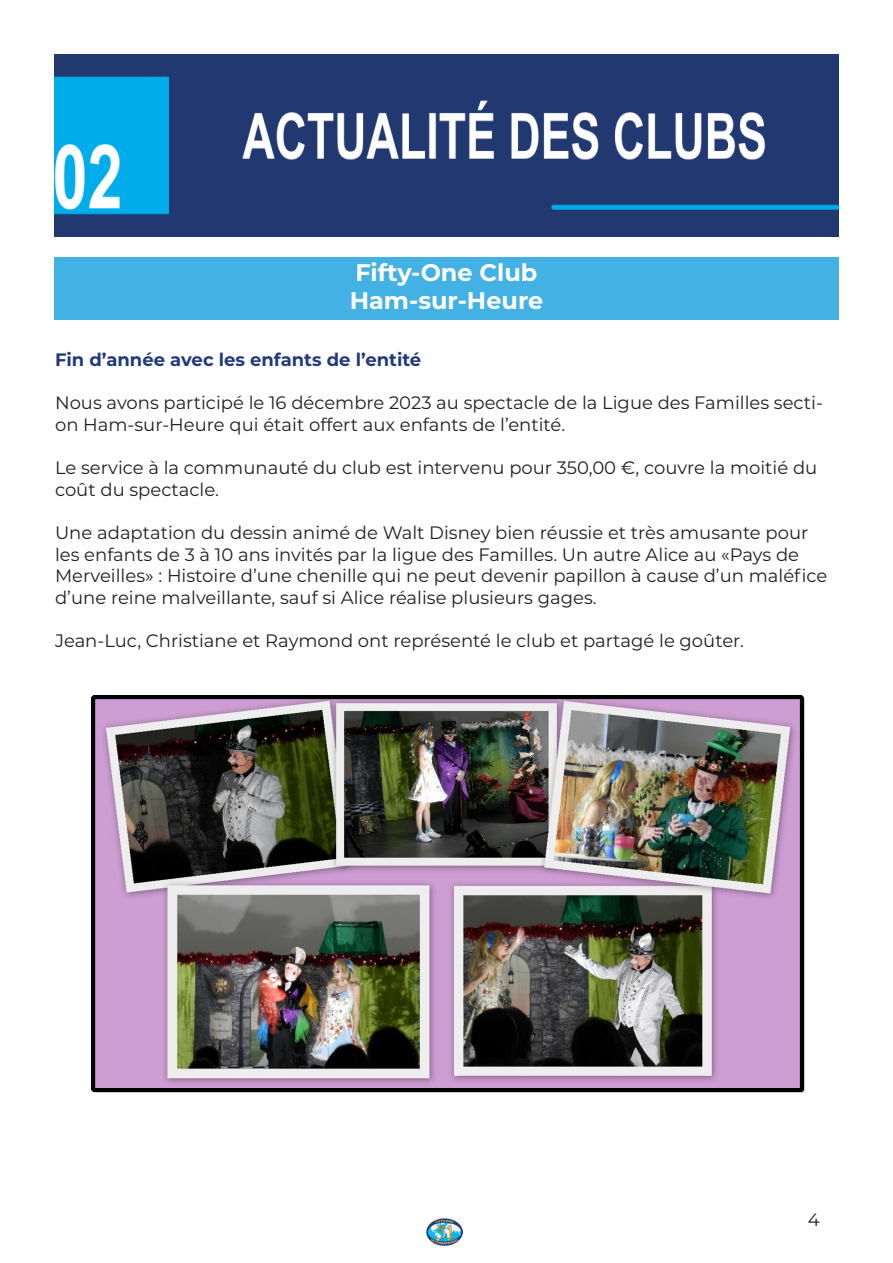
<style>
.page{position:relative;width:893px;height:1263px;background:#fff}
.page>*{position:absolute;margin:0;border:0;box-sizing:border-box;transform-origin:0 0}
.t1{font:700 24px "Montserrat";color:#fff}
.t2{font:18px/21.6px "Montserrat";color:#231f20}
.t3{font:700 18px "Montserrat";color:#203a7b}
</style>
<div class="page">
<img style="left:54px;top:54px;width:785px;height:182px">
<div style="left:54px;top:257px;width:785px;height:63px;background:#44b1e5"></div>
<img style="left:426px;top:1218px;width:37px;height:28px">
<img style="left:91px;top:695px;width:714px;height:398px">
<p class="t1" style="left:355px;top:255px;width:183px">Fifty-One Club</p>
<p class="t1" style="left:350px;top:283px;width:195px">Ham-sur-Heure</p>
<p class="t3" style="left:55px;top:347px;width:368px">Fin d’année avec les enfants de l’entité</p>
<p class="t2" style="left:55px;top:391px;width:769px">Nous avons participé le 16 décembre 2023 au spectacle de la Ligue des Familles secti&shy;on Ham-sur-Heure qui était offert aux enfants de l’entité.</p>
<p class="t2" style="left:55px;top:456px;width:764px">Le service à la communauté du club est intervenu pour 350,00 €, couvre la moitié du coût du spectacle.</p>
<p class="t2" style="left:55px;top:521px;width:774px">Une adaptation du dessin animé de Walt Disney bien réussie et très amusante pour les enfants de 3 à 10 ans invités par la ligue des Familles. Un autre Alice au «Pays de Merveilles» : Histoire d’une chenille qui ne peut devenir papillon à cause d’un maléfice d’une reine malveillante, sauf si Alice réalise plusieurs gages.</p>
<p class="t2" style="left:55px;top:629px;width:690px">Jean-Luc, Christiane et Raymond ont représenté le club et partagé le goûter.</p>
<p class="t2" style="left:808px;top:1208px;width:13px">4</p>
</div>
